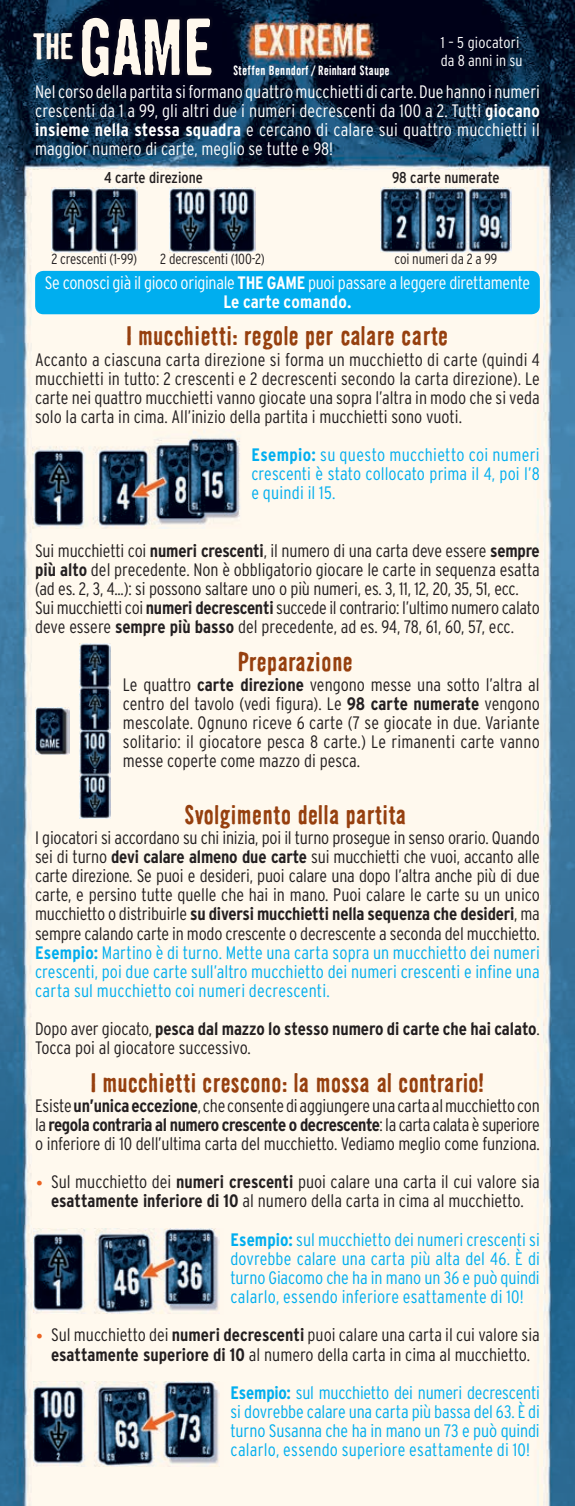
<style>
.page{position:relative;width:575px;height:1506px;background:#fff}
.page>*{position:absolute;margin:0;border:0;box-sizing:border-box;transform-origin:0 0}
.t1{font:93.6px "Dirty Seven Two";color:#fff8ed}
.t2{font:43.2px "Dirty Seven Two";color:#fff8ed}
.t3{font:31.5px "Dirty Seven Two";color:#96400f}
.t4{font:300 condensed 18px/19.1px "Interstate";letter-spacing:-.01em;color:#231f20;text-align:justify}
.t5{font:300 condensed 18px "Interstate";letter-spacing:.005em;color:#00aeef}
.t6{font:300 condensed 18px "Interstate";color:#fff}
.t7{font:300 condensed 18px "Interstate";letter-spacing:-.02em;color:#fff}
.t8{font:700 condensed 18px "Interstate";letter-spacing:-.005em;color:#231f20}
.t9{font:300 condensed 18px "Interstate";letter-spacing:-.015em;color:#00aeef}
.t10{font:700 condensed 18px "Interstate";letter-spacing:.01em;color:#fff}
.t11{font:condensed 15.75px "Interstate";color:#231f20}
.t12{font:15.75px "Dirty Seven Two";letter-spacing:.01em;color:#fff}
.t13{font:300 condensed 15.75px "Interstate";letter-spacing:.005em;color:#fff}
.t14{font:300 condensed 14.62px "Interstate";letter-spacing:-.01em;color:#231f20}
.s1{font-weight:700}
.s2{font-weight:300}
.s3{font-size:27px;color:#ea6220}
</style>
<div class="page">
<img style="left:0;top:0;width:574px;height:1505px">
<div style="left:35px;top:271px;width:504px;height:43px;background:#00aeef;border-radius:8px"></div>
<img style="left:51px;top:188px;width:86px;height:64px">
<img style="left:169px;top:188px;width:86px;height:64px">
<img style="left:380px;top:188px;width:130px;height:64px">
<img style="left:32px;top:429px;width:219px;height:99px">
<img style="left:79px;top:643px;width:31px;height:175px">
<img style="left:35px;top:707px;width:35px;height:47px">
<div style="left:34px;top:1227px;width:190px;height:87px;background:#fff8ed"></div>
<img style="left:34px;top:1228px;width:185px;height:85px">
<div style="left:34px;top:1381px;width:190px;height:84px;background:#fff8ed"></div>
<img style="left:34px;top:1381px;width:185px;height:84px">
<div style="left:30px;top:30px;width:46px;height:34px;background:#231f20;opacity:.2"></div>
<div style="left:79px;top:15px;width:136px;height:65px;background:#060619"></div>
<p class="t2" style="left:32px;top:25px;width:44px">THE</p>
<p class="t1" style="left:78px;top:0;width:138px">GAME</p>
<p class="t12" style="left:233px;top:63px;width:158px">Steffen Benndorf / Reinhard Staupe</p>
<p class="t13" style="left:440px;top:33px;width:80px">1 – 5 giocatori</p>
<p class="t13" style="left:440px;top:51px;width:83px">da 8 anni in su</p>
<p class="t6" style="left:35px;top:81px;width:505px">Nel corso della partita si formano quattro mucchietti di carte. Due hanno i numeri</p>
<p class="t6" style="left:35px;top:100px;width:505px">crescenti da 1 a 99, gli altri due i numeri decrescenti da 100 a 2. Tutti <span class="s1">giocano</span></p>
<p class="t6" style="left:35px;top:119px;width:505px"><span class="s1">insieme nella stessa squadra</span> e cercano di calare sui quattro mucchietti il</p>
<p class="t6" style="left:35px;top:138px;width:299px">maggior numero di carte, meglio se tutte e 98!</p>
<p class="t11" style="left:104px;top:169px;width:100px">4 carte direzione</p>
<p class="t11" style="left:391px;top:169px;width:109px">98 carte numerate</p>
<p class="t14" style="left:51px;top:250px;width:87px">2 crescenti (1-99)</p>
<p class="t14" style="left:160px;top:250px;width:106px">2 decrescenti (100-2)</p>
<p class="t14" style="left:394px;top:250px;width:104px">coi numeri da 2 a 99</p>
<p class="t7" style="left:45px;top:272px;width:486px">Se conosci già il gioco originale <span class="s1">THE GAME</span> puoi passare a leggere direttamente</p>
<p class="t10" style="left:223px;top:292px;width:129px">Le carte comando.</p>
<p class="t3" style="left:126px;top:320px;width:323px">I mucchietti: regole per calare carte</p>
<p class="t4" style="left:35px;top:349px;width:505px">Accanto a ciascuna carta direzione si forma un mucchietto di carte (quindi 4 mucchietti in tutto: 2 crescenti e 2 decrescenti secondo la carta direzione). Le carte nei quattro mucchietti vanno giocate una sopra l’altra in modo che si veda solo la carta in cima. All’inizio della partita i mucchietti sono vuoti.</p>
<p class="t5" style="left:251px;top:444px;width:289px"><span class="s1">Esempio:</span> su questo mucchietto coi numeri</p>
<p class="t5" style="left:251px;top:464px;width:289px">crescenti è stato collocato prima il 4, poi l’8</p>
<p class="t5" style="left:251px;top:483px;width:85px">e quindi il 15.</p>
<p class="t4" style="left:35px;top:540px;width:505px">Sui mucchietti coi <span class="s1">numeri crescenti</span>, il numero di una carta deve essere <span class="s1">sempre</span></p>
<p class="t4" style="left:35px;top:560px;width:505px"><span class="s1">più alto</span> del precedente. Non è obbligatorio giocare le carte in sequenza esatta</p>
<p class="t4" style="left:35px;top:579px;width:484px">(ad es. 2, 3, 4...): si possono saltare uno o più numeri, es. 3, 11, 12, 20, 35, 51, ecc.</p>
<p class="t4" style="left:35px;top:598px;width:505px">Sui mucchietti coi <span class="s1">numeri decrescenti</span> succede il contrario: l’ultimo numero calato</p>
<p class="t4" style="left:35px;top:617px;width:480px">deve essere <span class="s1">sempre più basso</span> del precedente, ad es. 94, 78, 61, 60, 57, ecc.</p>
<p class="t3" style="left:237px;top:645px;width:117px">Preparazione</p>
<p class="t4" style="left:123px;top:674px;width:418px">Le quattro <span class="s1">carte direzione</span> vengono messe una sotto l’altra al centro del tavolo (vedi figura). Le <span class="s1">98 carte numerate</span> vengono mescolate. Ognuno riceve 6 carte (7 se giocate in due. Variante solitario: il giocatore pesca 8 carte.) Le rimanenti carte vanno messe coperte come mazzo di pesca.</p>
<p class="t3" style="left:184px;top:798px;width:223px">Svolgimento della partita</p>
<p class="t4" style="left:35px;top:827px;width:505px">I giocatori si accordano su chi inizia, poi il turno prosegue in senso orario. Quando sei di turno <span class="s1">devi calare almeno due carte</span> sui mucchietti che vuoi, accanto alle carte direzione. Se puoi e desideri, puoi calare una dopo l’altra anche più di due</p>
<p class="t4" style="left:35px;top:885px;width:505px">carte, e persino tutte quelle che hai in mano. Puoi calare le carte su un unico</p>
<p class="t4" style="left:35px;top:904px;width:505px">mucchietto o distribuirle <span class="s1">su diversi mucchietti nella sequenza che desideri</span>, ma sempre calando carte in modo crescente o decrescente a seconda del mucchietto.</p>
<p class="t5" style="left:35px;top:942px;width:505px"><span class="s1">Esempio:</span> Martino è di turno. Mette una carta sopra un mucchietto dei numeri</p>
<p class="t5" style="left:35px;top:961px;width:505px">crescenti, poi due carte sull’altro mucchietto dei numeri crescenti e infine una</p>
<p class="t5" style="left:35px;top:980px;width:296px">carta sul mucchietto coi numeri decrescenti.</p>
<p class="t8" style="left:35px;top:1018px;width:505px"><span class="s2">Dopo aver giocato,</span> pesca dal mazzo lo stesso numero di carte che hai calato<span class="s2">.</span></p>
<p class="t4" style="left:35px;top:1038px;width:217px">Tocca poi al giocatore successivo.</p>
<p class="t3" style="left:91px;top:1066px;width:394px">I mucchietti crescono: la mossa al contrario!</p>
<p class="t4" style="left:35px;top:1095px;width:505px">Esiste <span class="s1">un’unica eccezione</span>, che consente di aggiungere una carta al mucchietto con la <span class="s1">regola contraria al numero crescente o decrescente</span>: la carta calata è superiore</p>
<p class="t4" style="left:35px;top:1133px;width:505px">o inferiore di 10 dell’ultima carta del mucchietto. Vediamo meglio come funziona.</p>
<p class="t4" style="left:35px;top:1172px;width:505px"><span class="s3">•</span> Sul mucchietto dei <span class="s1">numeri crescenti</span> puoi calare una carta il cui valore sia</p>
<p class="t4" style="left:51px;top:1191px;width:473px"><span class="s1">esattamente inferiore di 10</span> al numero della carta in cima al mucchietto.</p>
<p class="t5" style="left:230px;top:1229px;width:310px"><span class="s1">Esempio:</span> sul mucchietto dei numeri crescenti si</p>
<p class="t5" style="left:230px;top:1248px;width:310px">dovrebbe calare una carta più alta del 46. È di</p>
<p class="t5" style="left:230px;top:1267px;width:310px">turno Giacomo che ha in mano un 36 e può quindi</p>
<p class="t5" style="left:230px;top:1286px;width:294px">calarlo, essendo inferiore esattamente di 10!</p>
<p class="t4" style="left:35px;top:1325px;width:505px"><span class="s3">•</span> Sul mucchietto dei <span class="s1">numeri decrescenti</span> puoi calare una carta il cui valore sia</p>
<p class="t4" style="left:51px;top:1344px;width:480px"><span class="s1">esattamente superiore di 10</span> al numero della carta in cima al mucchietto.</p>
<p class="t9" style="left:230px;top:1382px;width:310px"><span class="s1">Esempio:</span> sul mucchietto dei numeri decrescenti</p>
<p class="t5" style="left:230px;top:1401px;width:310px">si dovrebbe calare una carta più bassa del 63. È di</p>
<p class="t5" style="left:230px;top:1420px;width:310px">turno Susanna che ha in mano un 73 e può quindi</p>
<p class="t5" style="left:230px;top:1439px;width:301px">calarlo, essendo superiore esattamente di 10!</p>
</div>
